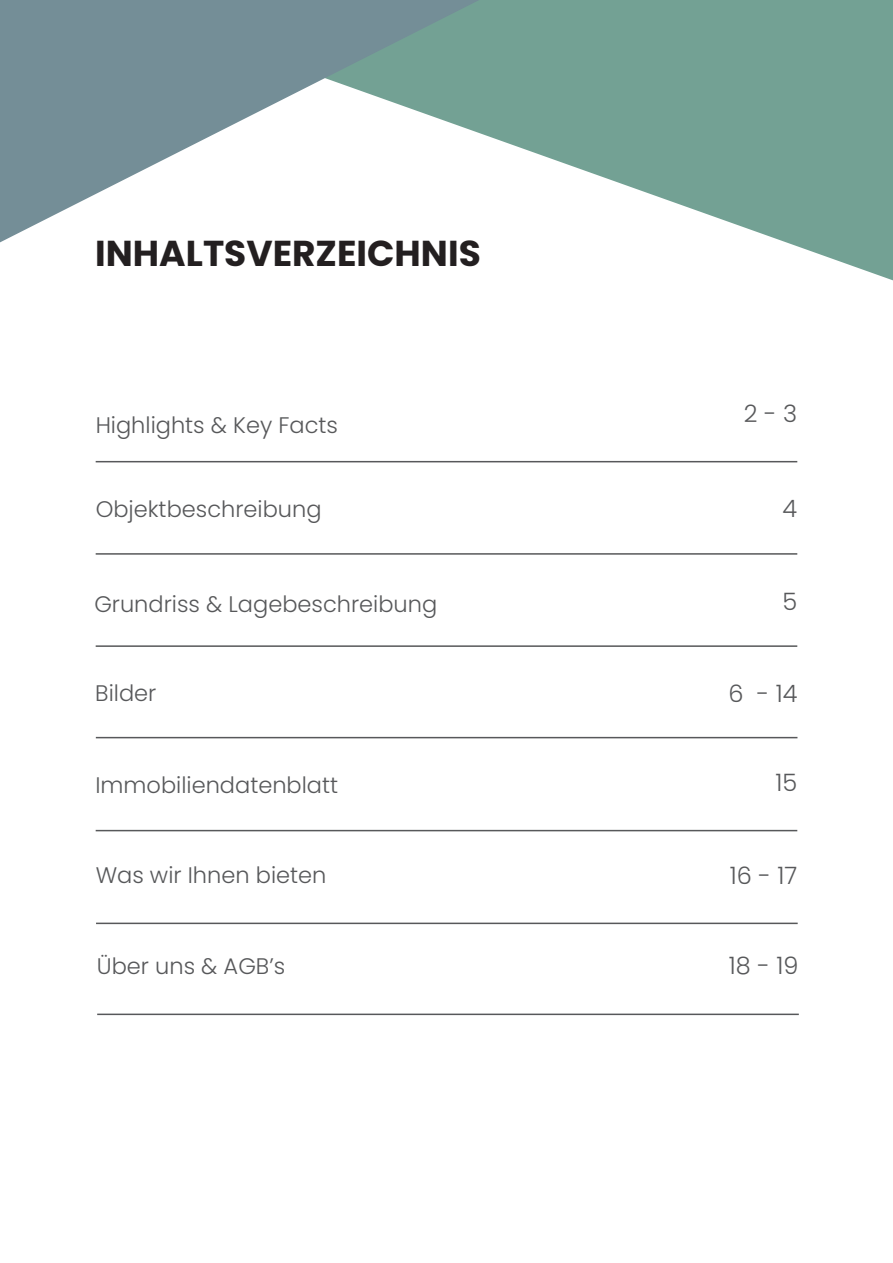
<style>
.page{position:relative;width:893px;height:1263px;background:#fff}
.page>*{position:absolute;margin:0;border:0;box-sizing:border-box;transform-origin:0 0}
.t1{font:700 36px "Poppins";color:#231f20}
.t2{font:300 24px "Poppins";color:#57585a}
.t3{font:300 22.5px "Poppins";color:#57585a}
</style>
<div class="page">
<svg style="left:479px;top:0;width:414px;height:280px;fill:#73a194"></svg>
<svg style="left:0;top:0;width:479px;height:242px;fill:#749697"></svg>
<hr style="left:96px;top:461px;width:701px;height:1px;background:#57585a">
<hr style="left:96px;top:553px;width:701px;height:2px;background:#57585a">
<hr style="left:96px;top:645px;width:701px;height:2px;background:#57585a">
<hr style="left:96px;top:830px;width:701px;height:1px;background:#57585a">
<hr style="left:96px;top:737px;width:701px;height:1px;background:#57585a">
<hr style="left:96px;top:923px;width:702px;height:1px;background:#57585a">
<hr style="left:97px;top:1013px;width:702px;height:2px;background:#57585a">
<p class="t1" style="left:95px;top:232px;width:387px">INHALTSVERZEICHNIS</p>
<p class="t3" style="left:96px;top:412px;width:244px">Highlights &amp; Key Facts</p>
<p class="t2" style="left:744px;top:400px;width:55px">2 - 3</p>
<p class="t3" style="left:96px;top:496px;width:227px">Objektbeschreibung</p>
<p class="t2" style="left:783px;top:495px;width:16px">4</p>
<p class="t3" style="left:94px;top:591px;width:344px">Grundriss &amp; Lagebeschreibung</p>
<p class="t2" style="left:782px;top:587px;width:16px">5</p>
<p class="t3" style="left:95px;top:680px;width:63px">Bilder</p>
<p class="t2" style="left:728px;top:679px;width:70px">6 - 14</p>
<p class="t3" style="left:96px;top:772px;width:244px">Immobiliendatenblatt</p>
<p class="t2" style="left:775px;top:769px;width:23px">15</p>
<p class="t3" style="left:96px;top:862px;width:232px">Was wir Ihnen bieten</p>
<p class="t2" style="left:730px;top:861px;width:69px">16 - 17</p>
<p class="t3" style="left:97px;top:953px;width:190px">Über uns &amp; AGB’s</p>
<p class="t2" style="left:729px;top:952px;width:71px">18 - 19</p>
</div>
